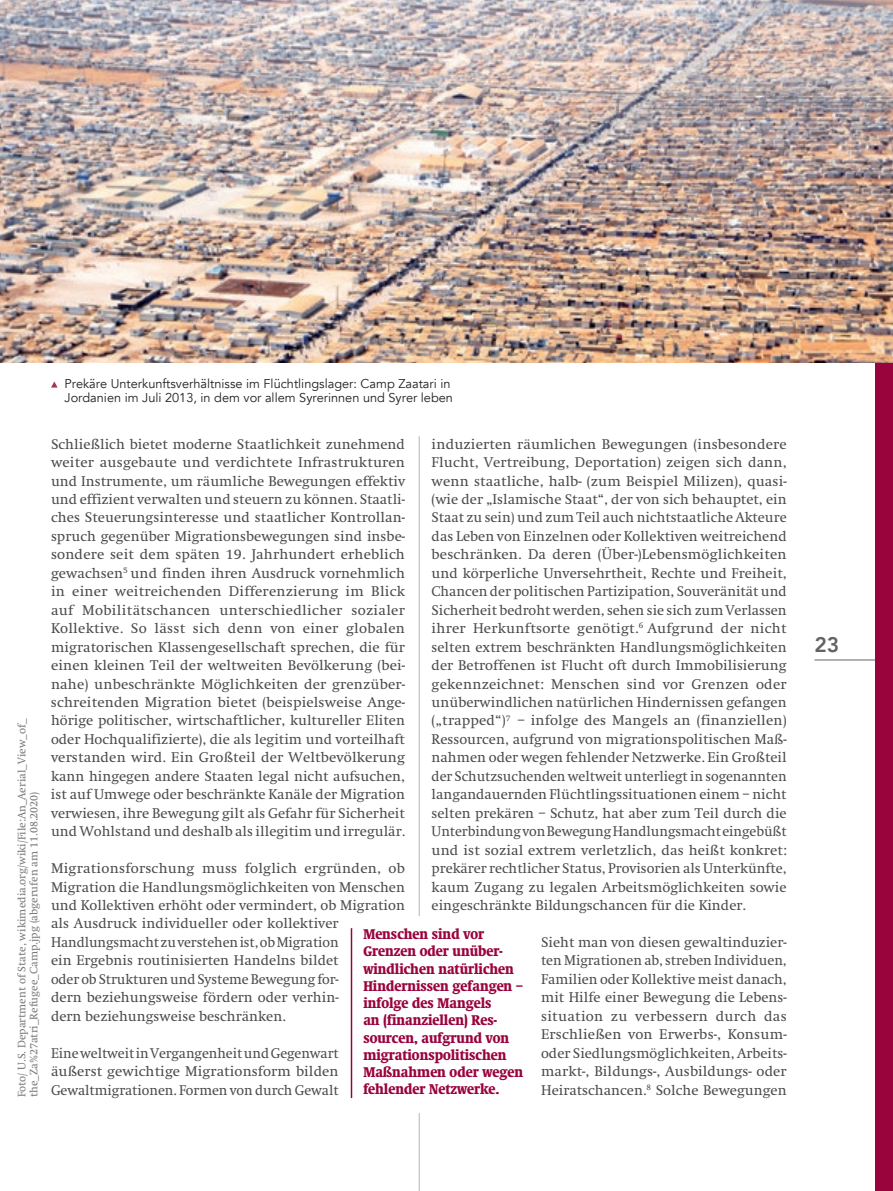
<style>
.page{position:relative;width:893px;height:1191px;background:#fff}
.page>*{position:absolute;margin:0;border:0;box-sizing:border-box;transform-origin:0 0}
.t1{font:800 21px "Avenir";color:#636366}
.t2{font:14.7px/18.5px "Swift";color:#4b4c4d;text-align:justify}
.t3{font:700 condensed 14.7px/17.2px "Swift";color:#99043d}
.t4{font:12.75px/14.7px "Avenir";color:#231f20}
.t5{font:11.25px/12px "Swift";color:#76787b}
</style>
<div class="page">
<hr style="left:814px;top:659px;width:79px;height:1px;background:#636366">
<div style="left:876px;top:0;width:17px;height:1191px;background:#99043d"></div>
<hr style="left:419px;top:436px;width:1px;height:480px;background:#b2b3b7">
<hr style="left:419px;top:1113px;width:1px;height:78px;background:#b2b3b7">
<hr style="left:351px;top:928px;width:1px;height:170px;background:#99043d">
<svg style="left:51px;top:381px;width:7px;height:6px"></svg>
<img style="left:0;top:0;width:893px;height:362px">
<p class="t4" style="left:65px;top:376px;width:390px">Prekäre Unterkunftsverhältnisse im Flüchtlingslager: Camp Zaatari in<br>Jordanien im Juli 2013, in dem vor allem Syrerinnen und Syrer leben</p>
<p class="t5" style="left:16px;top:1097px;width:380px;rotate:-90deg">Foto/ U.S. Department of State, wikimedia.org/wiki/File:An_Aerial_View_of_ the_Za%27atri_Refugee_Camp.jpg (abgerufen am 11.08.2020)</p>
<p class="t2" style="left:51px;top:435px;width:356px">Schließlich bietet moderne Staatlichkeit zunehmend weiter ausgebaute und verdichtete Infrastrukturen und Instrumente, um räumliche Bewegungen effektiv und effizient verwalten und steuern zu können. Staatli&shy;ches Steuerungsinteresse und staatlicher Kontrollan&shy;spruch gegenüber Migrationsbewegungen sind insbe&shy;sondere seit dem späten 19. Jahrhundert erheblich gewachsen<sup>5</sup> und finden ihren Ausdruck vornehmlich in einer weitreichenden Differenzierung im Blick auf Mobilitätschancen unterschiedlicher sozialer Kollektive. So lässt sich denn von einer globalen migratorischen Klassengesellschaft sprechen, die für einen kleinen Teil der weltweiten Bevölkerung (bei&shy;nahe) unbeschränkte Möglichkeiten der grenzüber&shy;schreitenden Migration bietet (beispielsweise Ange&shy;hörige politischer, wirtschaftlicher, kultureller Eliten oder Hochqualifizierte), die als legitim und vorteilhaft verstanden wird. Ein Großteil der Weltbevölkerung kann hingegen andere Staaten legal nicht aufsuchen, ist auf Umwege oder beschränkte Kanäle der Migration verwiesen, ihre Bewegung gilt als Gefahr für Sicherheit und Wohlstand und deshalb als illegitim und irregulär.</p>
<p class="t2" style="left:51px;top:859px;width:356px;text-align:left">Migrationsforschung muss folglich ergründen, ob Migration die Handlungsmöglichkeiten von Menschen und Kollektiven erhöht oder vermindert, ob Migration als Ausdruck individueller oder kollektiver Handlungsmachtzuverstehenist,obMigration<br>ein Ergebnis routinisierten Handelns bildet<br>oder ob StrukturenundSystemeBewegung for-<br>dern beziehungsweise fördern oder verhin-<br>dern beziehungsweise beschränken.</p>
<p class="t2" style="left:51px;top:1044px;width:289px">EineweltweitinVergangenheitundGegenwart äußerst gewichtige Migrationsform bilden Gewaltmigrationen. Formen von durch Gewalt</p>
<p class="t2" style="left:432px;top:435px;width:357px">induzierten räumlichen Bewegungen (insbesondere Flucht, Vertreibung, Deportation) zeigen sich dann, wenn staatliche, halb- (zum Beispiel Milizen), quasi-(wie der „Islamische Staat“, der von sich behauptet, ein Staat zu sein) und zum Teil auch nichtstaatliche Akteure das Leben von Einzelnen oder Kollektiven weitreichend beschränken. Da deren (Über-)Lebensmöglichkeiten und körperliche Unversehrtheit, Rechte und Freiheit, Chancen der politischen Partizipation, Souveränität und Sicherheit bedroht werden, sehen sie sich zum Verlassen ihrer Herkunftsorte genötigt.<sup>6</sup> Aufgrund der nicht selten extrem beschränkten Handlungsmöglichkeiten der Betroffenen ist Flucht oft durch Immobilisierung gekennzeichnet: Menschen sind vor Grenzen oder unüberwindlichen natürlichen Hindernissen gefangen („trapped“)<sup>7</sup> – infolge des Mangels an (finanziellen)<br>Ressourcen, aufgrund von migrationspolitischen Maß&shy;nahmen oder wegen fehlender Netzwerke. Ein Großteil der Schutzsuchenden weltweit unterliegt in sogenannten langandauernden Flüchtlingssituationen einem – nicht selten prekären – Schutz, hat aber zum Teil durch die UnterbindungvonBewegungHandlungsmachteingebüßt und ist sozial extrem verletzlich, das heißt konkret: prekärer rechtlicher Status, Provisorien als Unterkünfte, kaum Zugang zu legalen Arbeitsmöglichkeiten sowie eingeschränkte Bildungschancen für die Kinder.</p>
<p class="t2" style="left:541px;top:933px;width:247px">Sieht man von diesen gewaltinduzier&shy;ten Migrationen ab, streben Individuen, Familien oder Kollektive meist danach, mit Hilfe einer Bewegung die Lebens&shy;situation zu verbessern durch das Erschließen von Erwerbs-, Konsum&shy;oder Siedlungsmöglichkeiten, Arbeits&shy;markt-, Bildungs-, Ausbildungs- oder Heiratschancen.<sup>8</sup> Solche Bewegungen</p>
<p class="t3" style="left:363px;top:925px;width:161px">Menschen sind vor<br>Grenzen oder unüber&shy;windlichen natürlichen<br>Hindernissen gefangen – infolge des Mangels<br>an (finanziellen) Res&shy;sourcen, aufgrund von migrationspolitischen<br>Maßnahmen oder wegen fehlender Netzwerke.</p>
<h1 class="t1" style="left:814px;top:628px;width:26px">23</h1>
</div>
